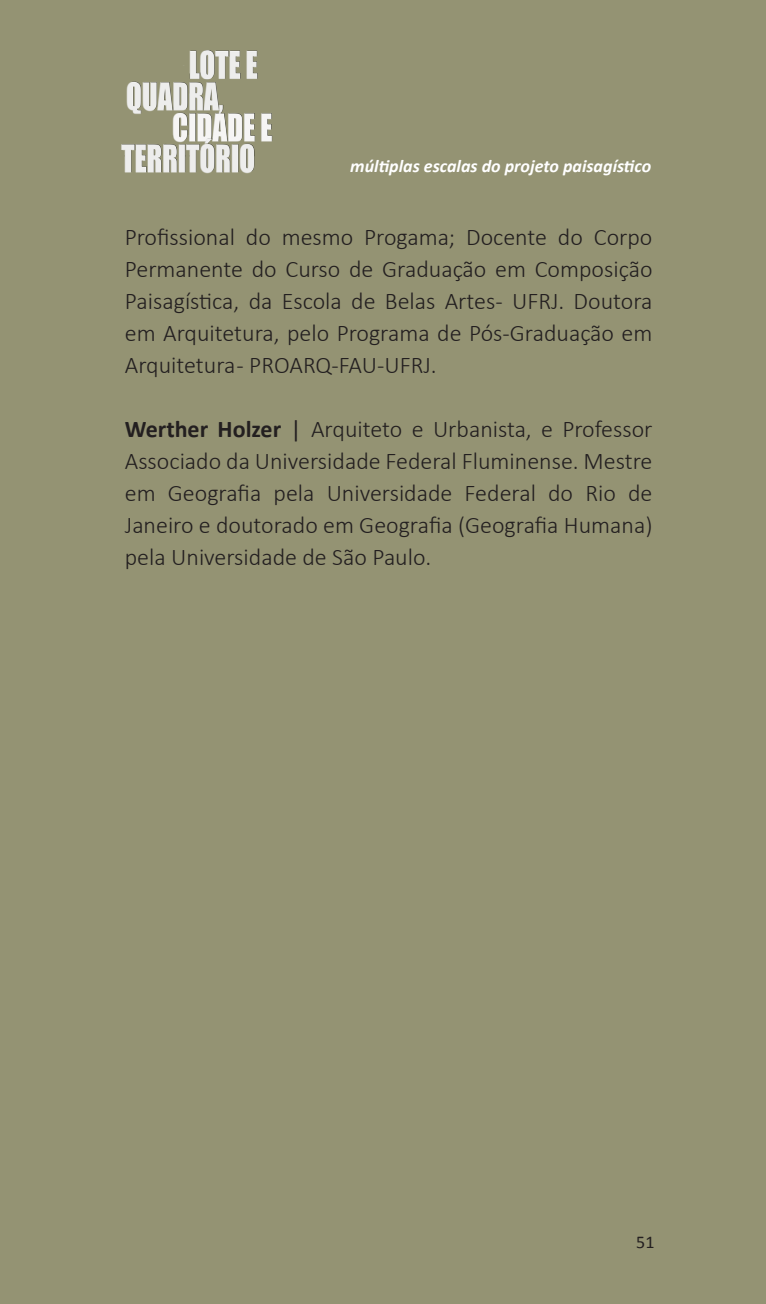
<style>
.page{position:relative;width:766px;height:1304px;background:#fff}
.page>*{position:absolute;margin:0;border:0;box-sizing:border-box;transform-origin:0 0}
.t1{font:300 24px/32px "Calibri";color:#231f20;text-align:justify}
.t2{font:italic 700 18px "Calibri";color:#fff}
.t3{font:18px "Calibri";color:#231f20}
.s1{font-weight:700}
.s2{font-weight:400}
</style>
<div class="page">
<div style="left:0;top:0;width:765px;height:1304px;background:#949373"></div>
<img style="left:121px;top:50px;width:152px;height:124px">
<p class="t2" style="left:350px;top:154px;width:302px">múltiplas escalas do projeto paisagístico</p>
<p class="t1" style="left:125px;top:221px;width:529px">Profissional do mesmo Progama; Docente do Corpo Permanente do Curso de Graduação em Composição Paisagística, da Escola de Belas Artes- UFRJ. Doutora em Arquitetura, pelo Programa de Pós-Graduação em Arquitetura - PROARQ-FAU-UFRJ.</p>
<p class="t1" style="left:125px;top:413px;width:529px"><span class="s1">Werther Holzer</span> <span class="s2">|</span> Arquiteto e Urbanista, e Professor Associado da Universidade Federal Fluminense. Mestre em Geografia pela Universidade Federal do Rio de Janeiro e doutorado em Geografia (Geografia Humana) pela Universidade de São Paulo.</p>
<p class="t3" style="left:636px;top:1230px;width:20px">51</p>
</div>
